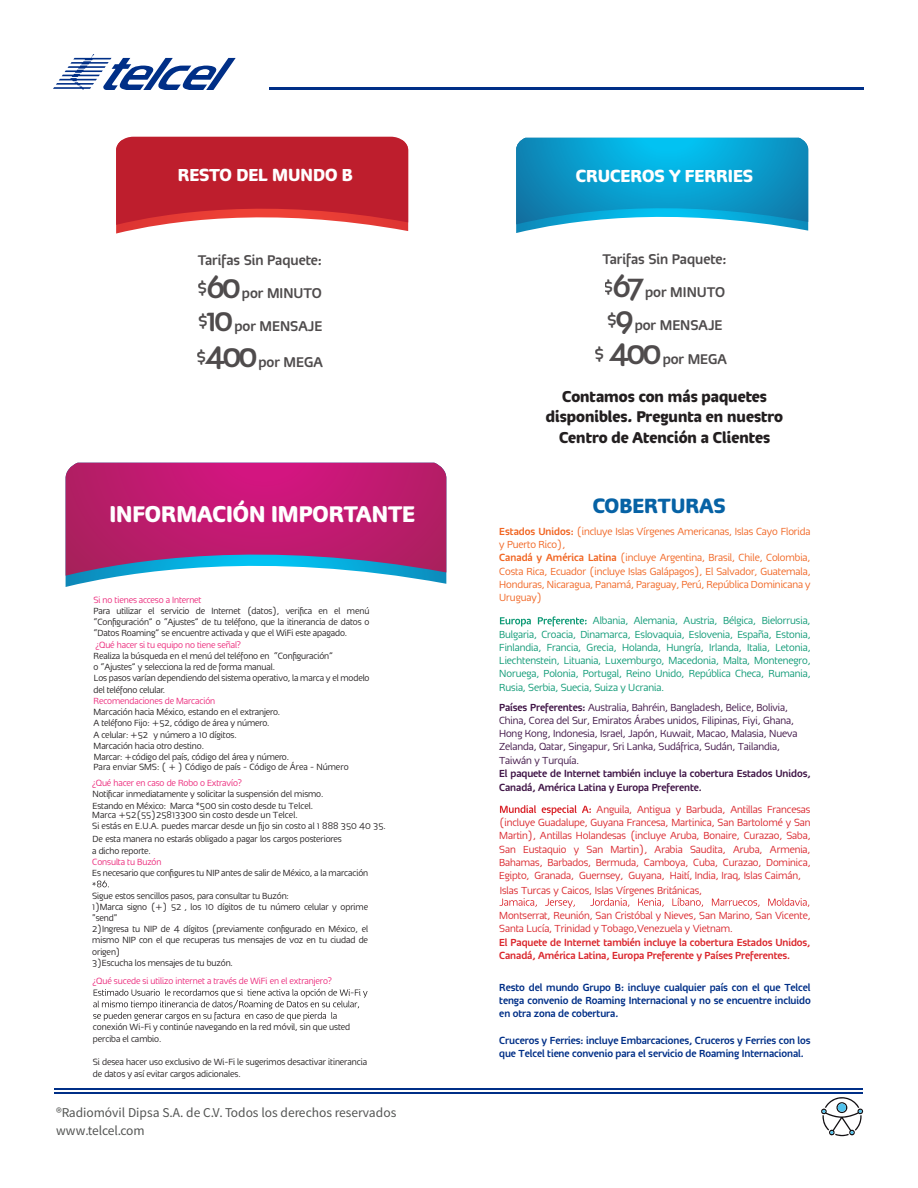
<style>
.page{position:relative;width:918px;height:1188px;background:#fff}
.page>*{position:absolute;margin:0;border:0;box-sizing:border-box;transform-origin:0 0}
.t1{font:24.3px "Telcel Nova Obscura";color:#fff}
.t2{font:22.05px "Telcel Nova Obscura";color:#0662a5}
.t3{font:18.6px "Telcel Nova Obscura";color:#fff}
.t4{font:16.65px/20px "Telcel Nova Obscura";color:#231f20;text-align:center}
.t5{font:15.15px/32.8px "Telcel Nova Media";color:#231f20;text-align:justify}
.t6{font:13.5px/18px "Source Sans Pro";color:#545554}
.t7{font:11.1px/13.2px "Telcel Nova Ligera";letter-spacing:-.005em;color:#da262c;text-align:justify}
.t8{font:11.1px/13.2px "Telcel Nova Ligera";letter-spacing:-.005em;color:#0d9975;text-align:justify}
.t9{font:11.1px/13.2px "Telcel Nova Ligera";letter-spacing:-.005em;color:#f16522}
.t10{font:11.1px/13.2px "Telcel Nova Ligera";letter-spacing:-.005em;color:#3f1446}
.t11{font:11.1px/13.2px "Telcel Nova Media";letter-spacing:-.005em;color:#002f87;text-align:justify}
.t12{font:11.1px/13.2px "Telcel Nova Media";letter-spacing:-.005em;color:#da262c}
.t13{font:11.1px/13.2px "Telcel Nova Media";letter-spacing:-.005em;color:#3f1446}
.t14{font:9.6px/11.2px "Telcel Nova Ligera";letter-spacing:-.01em;color:#231f20}
.t15{font:9.6px "Telcel Nova Ligera";letter-spacing:-.01em;color:#ec297b}
.s1{font-size:31.65px}
.s2{font-family:"Telcel Nova Media"}
</style>
<div class="page">
<svg style="left:516px;top:138px;width:292px;height:95px;background:#26a8d2"></svg>
<svg style="left:116px;top:137px;width:292px;height:97px;background:#c93c47"></svg>
<svg style="left:66px;top:576px;width:380px;height:11px"></svg>
<svg style="left:66px;top:463px;width:380px;height:113px;background:#b0327e"></svg>
<svg style="left:97px;top:880px;width:12px;height:7px"></svg>
<svg style="left:93px;top:989px;width:274px;height:32px"></svg>
<svg style="left:500px;top:616px;width:87px;height:11px"></svg>
<svg style="left:500px;top:805px;width:91px;height:10px"></svg>
<svg style="left:499px;top:898px;width:310px;height:10px"></svg>
<svg style="left:53px;top:54px;width:183px;height:36px"></svg>
<hr style="left:269px;top:87px;width:594px;height:3px;background:#002f87">
<hr style="left:55px;top:1092px;width:808px;height:2px;background:#002f87">
<hr style="left:55px;top:1088px;width:808px;height:1px;background:#002f87">
<svg style="left:821px;top:1097px;width:42px;height:39px"></svg>
<div style="left:838px;top:1103px;width:8px;height:9px;background:#52c3ed;border-radius:50%"></div>
<h3 class="t3" style="left:178px;top:163px;width:177px">RESTO DEL MUNDO B</h3>
<h3 class="t5" style="left:197px;top:243px;width:126px">Tarifas Sin Paquete: <sup>$</sup><span class="s1">60</span>por MINUTO <sup>$</sup><span class="s1">10</span>por MENSAJE</h3>
<h3 class="t5" style="left:197px;top:345px;width:128px"><sup>$</sup><span class="s1">400</span>por MEGA</h3>
<h1 class="t1" style="left:109px;top:498px;width:307px">INFORMACIÓN IMPORTANTE</h1>
<p class="t15" style="left:94px;top:594px;width:109px">Si no tienes acceso a Internet</p>
<p class="t14" style="left:94px;top:605px;width:277px;text-align:justify">Para utilizar el servicio de Internet (datos), verifica en el menú “Configuración” o “Ajustes” de tu teléfono, que la itinerancia de datos o “Datos Roaming” se encuentre activada y que el WiFi este apagado.</p>
<p class="t15" style="left:96px;top:639px;width:146px">¿Qué hacer si tu equipo no tiene señal?</p>
<p class="t14" style="left:94px;top:650px;width:278px">Realiza la búsqueda en el menú del teléfono en “Configuración”<br>o “Ajustes” y selecciona la red de forma manual.<br>Los pasos varían dependiendo del sistema operativo, la marca y el modelo del teléfono celular.</p>
<p class="t15" style="left:94px;top:695px;width:123px">Recomendaciones de Marcación</p>
<p class="t14" style="left:94px;top:706px;width:197px">Marcación hacia México, estando en el extranjero.<br>A teléfono Fijo: +52, código de área y número.<br>A celular: +52 y número a 10 dígitos.<br>Marcación hacia otro destino.<br>Marcar: +código del país, código del área y número.</p>
<p class="t15" style="left:92px;top:777px;width:151px">¿Qué hacer en caso de Robo o Extravío?</p>
<p class="t14" style="left:92px;top:788px;width:233px">Notificar inmediatamente y solicitar la suspensión del mismo.<br>Estando en México: Marca *500 sin costo desde tu Telcel.</p>
<p class="t14" style="left:92px;top:833px;width:251px">De esta manera no estarás obligado a pagar los cargos posteriores a dicho reporte.</p>
<p class="t15" style="left:92px;top:856px;width:71px">Consulta tu Buzón</p>
<p class="t14" style="left:92px;top:866px;width:278px;line-height:12.9px">Es necesario que configures tu NIP antes de salir de México, a la marcación *</p>
<p class="t14" style="left:92px;top:889px;width:277px">Sigue estos sencillos pasos, para consultar tu Buzón:<br>1)Marca signo (+) 52 , los 10 dígitos de tu número celular y oprime "send"<br>2)Ingresa tu NIP de 4 dígitos (previamente configurado en México, el mismo NIP con el que recuperas tus mensajes de voz en tu ciudad de origen)<br>3)Escucha los mensajes de tu buzón.</p>
<p class="t14" style="left:94px;top:761px;width:257px">Para enviar SMS: ( + ) Código de país - Código de Área - Número</p>
<p class="t14" style="left:92px;top:809px;width:295px">Marca +52(55)25813300 sin costo desde un Telcel.<br>Si estás en E.U.A. puedes marcar desde un fijo sin costo al 1 888 350 40 35.</p>
<p class="t15" style="left:93px;top:975px;width:240px">¿Qué sucede si utilizo internet a través de WiFi en el extranjero?</p>
<p class="t14" style="left:93px;top:1021px;width:259px">conexión Wi-Fi y continúe navegando en la red móvil, sin que usted perciba el cambio.</p>
<p class="t14" style="left:93px;top:1056px;width:276px">Si desea hacer uso exclusivo de Wi-Fi le sugerimos desactivar itinerancia de datos y así evitar cargos adicionales.</p>
<h3 class="t6" style="left:56px;top:1104px;width:342px">®Radiomóvil Dipsa S.A. de C.V. Todos los derechos reservados www.telcel.com</h3>
<h3 class="t3" style="left:576px;top:164px;width:179px">CRUCEROS Y FERRIES</h3>
<h3 class="t5" style="left:602px;top:242px;width:126px">Tarifas Sin Paquete: <sup>$</sup><span class="s1">67</span>por MINUTO <sup>$</sup><span class="s1">9</span>por MENSAJE</h3>
<h3 class="t5" style="left:595px;top:342px;width:134px"><sup>$</sup> <span class="s1">400</span>por MEGA</h3>
<h3 class="t4" style="left:546px;top:386px;width:239px">Contamos con más paquetes disponibles. Pregunta en nuestro<br>Centro de Atención a Clientes</h3>
<h2 class="t2" style="left:593px;top:491px;width:134px">COBERTURAS</h2>
<p class="t9" style="left:499px;top:524px;width:313px"><span class="s2">Estados Unidos:</span> (incluye Islas Vírgenes Americanas, Islas Cayo Florida y Puerto Rico),<br><span class="s2">Canadá y América Latina</span> (incluye Argentina, Brasil, Chile, Colombia, Costa Rica, Ecuador (incluye Islas Galápagos), El Salvador, Guatemala, Honduras, Nicaragua, Panamá, Paraguay, Perú, República Dominicana y Uruguay)</p>
<p class="t8" style="left:499px;top:614px;width:313px;text-indent:94px">Albania, Alemania, Austria, Bélgica, Bielorrusia, Bulgaria, Croacia, Dinamarca, Eslovaquia, Eslovenia, España, Estonia, Finlandia, Francia, Grecia, Holanda, Hungría, Irlanda, Italia, Letonia, Liechtenstein, Lituania, Luxemburgo, Macedonia, Malta, Montenegro, Noruega, Polonia, Portugal, Reino Unido, República Checa, Rumania, Rusia, Serbia, Suecia, Suiza y Ucrania.</p>
<p class="t10" style="left:499px;top:700px;width:300px"><span class="s2">Países Preferentes:</span> Australia, Bahréin, Bangladesh, Belice, Bolivia, China, Corea del Sur, Emiratos Árabes unidos, Filipinas, Fiyi, Ghana, Hong Kong, Indonesia, Israel, Japón, Kuwait, Macao, Malasia, Nueva Zelanda, Qatar, Singapur, Sri Lanka, Sudáfrica, Sudán, Tailandia, Taiwán y Turquía.</p>
<p class="t13" style="left:499px;top:767px;width:313px">El paquete de Internet también incluye la cobertura Estados Unidos,<br>Canadá, América Latina y Europa Preferente.</p>
<p class="t7" style="left:499px;top:802px;width:313px;text-indent:97px">Anguila, Antigua y Barbuda, Antillas Francesas (incluye Guadalupe, Guyana Francesa, Martinica, San Bartolomé y San Martin), Antillas Holandesas (incluye Aruba, Bonaire, Curazao, Saba, San Eustaquio y San Martin), Arabia Saudita, Aruba, Armenia, Bahamas, Barbados, Bermuda, Camboya, Cuba, Curazao, Dominica, Egipto, Granada, Guernsey, Guyana, Haití, India, Iraq, Islas Caimán,</p>
<p class="t7" style="left:499px;top:908px;width:313px">Montserrat, Reunión, San Cristóbal y Nieves, San Marino, San Vicente,<br>Santa Lucía, Trinidad y Tobago,Venezuela y Vietnam.</p>
<p class="t12" style="left:499px;top:935px;width:313px">El Paquete de Internet también incluye la cobertura Estados Unidos,<br>Canadá, América Latina, Europa Preferente y Países Preferentes.</p>
<p class="t11" style="left:499px;top:980px;width:313px">Resto del mundo Grupo B: incluye cualquier país con el que Telcel tenga convenio de Roaming Internacional y no se encuentre incluido en otra zona de cobertura.</p>
<p class="t11" style="left:499px;top:1033px;width:313px">Cruceros y Ferries: incluye Embarcaciones, Cruceros y Ferries con los que Telcel tiene convenio para el servicio de Roaming Internacional.</p>
<p class="t7" style="left:500px;top:884px;width:204px">Islas Turcas y Caicos, Islas Vírgenes Británicas,</p>
</div>
